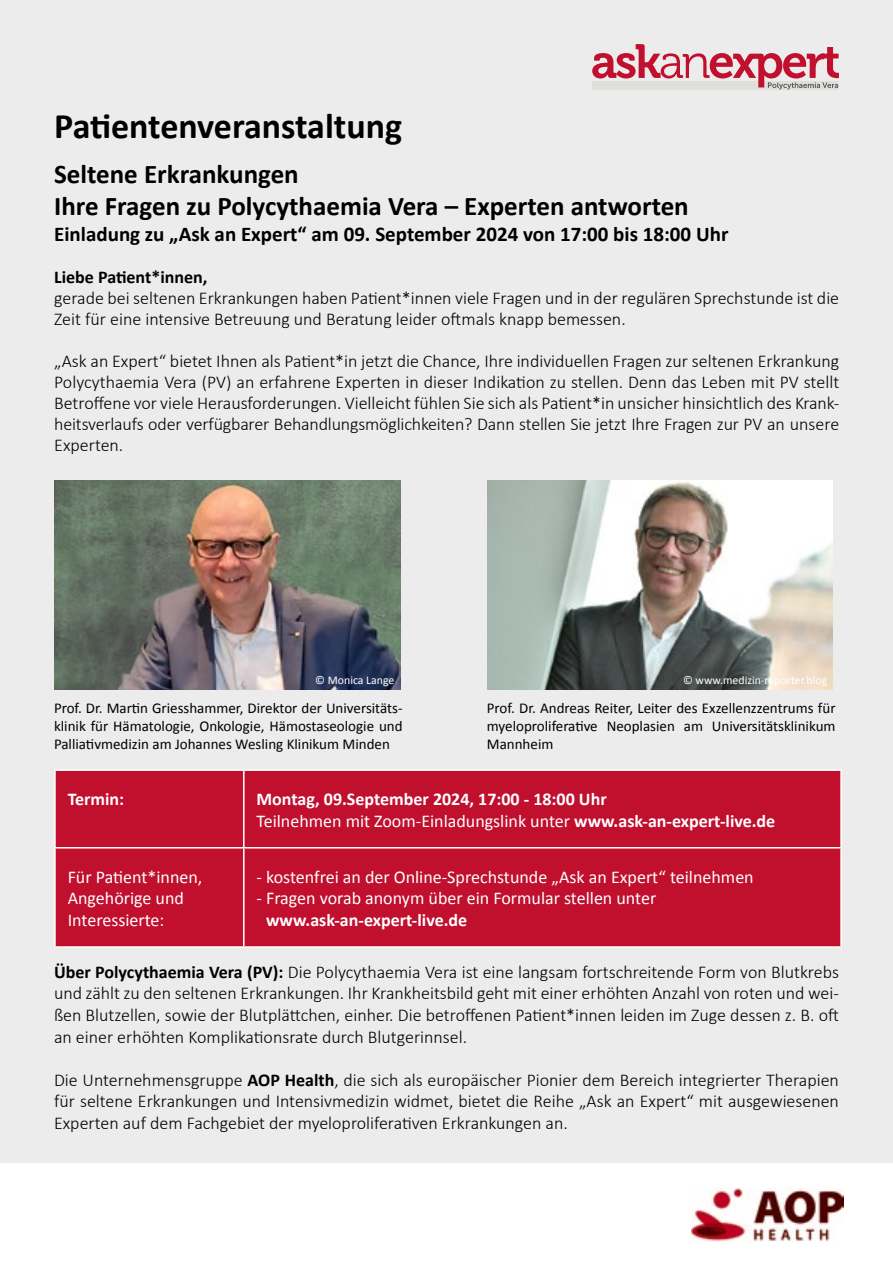
<style>
.page{position:relative;width:893px;height:1263px;background:#ececec}
.page>*{position:absolute;margin:0;border:0;box-sizing:border-box;transform-origin:0 0}
.t1{font:700 36px "Calibri";color:#000}
.t2{font:700 27px/32.4px "Calibri";color:#000}
.t3{font:700 21px "Calibri";color:#000}
.t4{font:300 18px/21px "Calibri";color:#000;text-align:justify}
.t5{font:18px/21.6px "Calibri";color:#fff}
.t6{font:700 18px/21.6px "Calibri";color:#fff}
.t7{font:700 18px "Calibri";color:#000}
.t8{font:15px/18px "Calibri";color:#000;text-align:justify}
.t9{font:11.85px "Calibri";color:#fff}
.s1{font-weight:400}
.s2{font-weight:700}
</style>
<div class="page">
<div style="left:56px;top:771px;width:784px;height:175px;background:#c10f2e"></div>
<hr style="left:54px;top:769px;width:190px;height:2px;background:#fff">
<hr style="left:54px;top:771px;width:2px;height:76px;background:#fff">
<hr style="left:244px;top:769px;width:598px;height:2px;background:#fff">
<hr style="left:243px;top:771px;width:2px;height:76px;background:#fff">
<hr style="left:840px;top:771px;width:2px;height:76px;background:#fff">
<hr style="left:54px;top:847px;width:190px;height:1px;background:#fff">
<hr style="left:54px;top:848px;width:2px;height:98px;background:#fff">
<hr style="left:244px;top:847px;width:598px;height:1px;background:#fff">
<hr style="left:243px;top:848px;width:2px;height:98px;background:#fff">
<hr style="left:840px;top:848px;width:2px;height:98px;background:#fff">
<hr style="left:54px;top:946px;width:190px;height:2px;background:#fff">
<hr style="left:244px;top:946px;width:598px;height:2px;background:#fff">
<div style="left:0;top:1163px;width:893px;height:100px;background:#fff"></div>
<img style="left:692px;top:1187px;width:152px;height:55px">
<img style="left:54px;top:480px;width:346px;height:209px">
<img style="left:487px;top:480px;width:346px;height:209px">
<svg style="left:592px;top:44px;width:247px;height:46px"></svg>
<h1 class="t1" style="left:54px;top:100px;width:349px">Patientenveranstaltung</h1>
<h2 class="t2" style="left:54px;top:157px;width:636px">Seltene Erkrankungen<br>Ihre Fragen zu Polycythaemia Vera – Experten antworten</h2>
<p class="t3" style="left:54px;top:219px;width:676px">Einladung zu „Ask an Expert“ am 09. September 2024 von 17:00 bis 18:00 Uhr</p>
<p class="t7" style="left:54px;top:264px;width:155px">Liebe Patient*innen,</p>
<p class="t4" style="left:54px;top:287px;width:786px">gerade bei seltenen Erkrankungen haben Patient*innen viele Fragen und in der regulären Sprechstunde ist die<br>Zeit für eine intensive Betreuung und Beratung leider oftmals knapp bemessen.</p>
<p class="t4" style="left:54px;top:350px;width:786px">„Ask an Expert“ bietet Ihnen als Patient*in jetzt die Chance, Ihre individuellen Fragen zur seltenen Erkrankung Polycythaemia Vera (PV) an erfahrene Experten in dieser Indikation zu stellen. Denn das Leben mit PV stellt Betroffene vor viele Herausforderungen. Vielleicht fühlen Sie sich als Patient*in unsicher hinsichtlich des Krank&shy;heitsverlaufs oder verfügbarer Behandlungsmöglichkeiten? Dann stellen Sie jetzt Ihre Fragen zur PV an unsere Experten.</p>
<p class="t9" style="left:315px;top:671px;width:81px">© Monica Lange</p>
<p class="t9" style="left:683px;top:671px;width:146px">© www.medizin-reporter.blog</p>
<p class="t8" style="left:54px;top:699px;width:350px">Prof. Dr. Martin Griesshammer, Direktor der Universitäts&shy;klinik für Hämatologie, Onkologie, Hämostaseologie und Palliativmedizin am Johannes Wesling Klinikum Minden</p>
<p class="t8" style="left:487px;top:699px;width:350px">Prof. Dr. Andreas Reiter, Leiter des Exzellenzzentrums für myeloproliferative Neoplasien am Universitätsklinikum Mannheim</p>
<p class="t6" style="left:68px;top:787px;width:58px">Termin:</p>
<p class="t6" style="left:257px;top:787px;width:520px">Montag, 09.September 2024, 17:00 - 18:00 Uhr<br><span class="s1">Teilnehmen mit Zoom-Einladungslink unter</span> www.ask-an-expert-live.de</p>
<p class="t5" style="left:68px;top:865px;width:136px">Für Patient*innen,<br>Angehörige und<br>Interessierte:</p>
<p class="t5" style="left:257px;top:865px;width:499px">- kostenfrei an der Online-Sprechstunde „Ask an Expert“ teilnehmen</p>
<p class="t5" style="left:257px;top:887px;width:401px">- Fragen vorab anonym über ein Formular stellen unter</p>
<p class="t6" style="left:266px;top:908px;width:203px">www.ask-an-expert-live.de</p>
<p class="t4" style="left:54px;top:961px;width:786px;line-height:21.6px"><span class="s2">Über Polycythaemia Vera (PV):</span> Die Polycythaemia Vera ist eine langsam fortschreitende Form von Blutkrebs und zählt zu den seltenen Erkrankungen. Ihr Krankheitsbild geht mit einer erhöhten Anzahl von roten und wei&shy;ßen Blutzellen, sowie der Blutplättchen, einher. Die betroffenen Patient*innen leiden im Zuge dessen z. B. oft an einer erhöhten Komplikationsrate durch Blutgerinnsel.</p>
<p class="t4" style="left:54px;top:1069px;width:786px;line-height:21.6px">Die Unternehmensgruppe <span class="s2">AOP Health</span>, die sich als europäischer Pionier dem Bereich integrierter Therapien für seltene Erkrankungen und Intensivmedizin widmet, bietet die Reihe „Ask an Expert“ mit ausgewiesenen Experten auf dem Fachgebiet der myeloproliferativen Erkrankungen an.</p>
</div>
